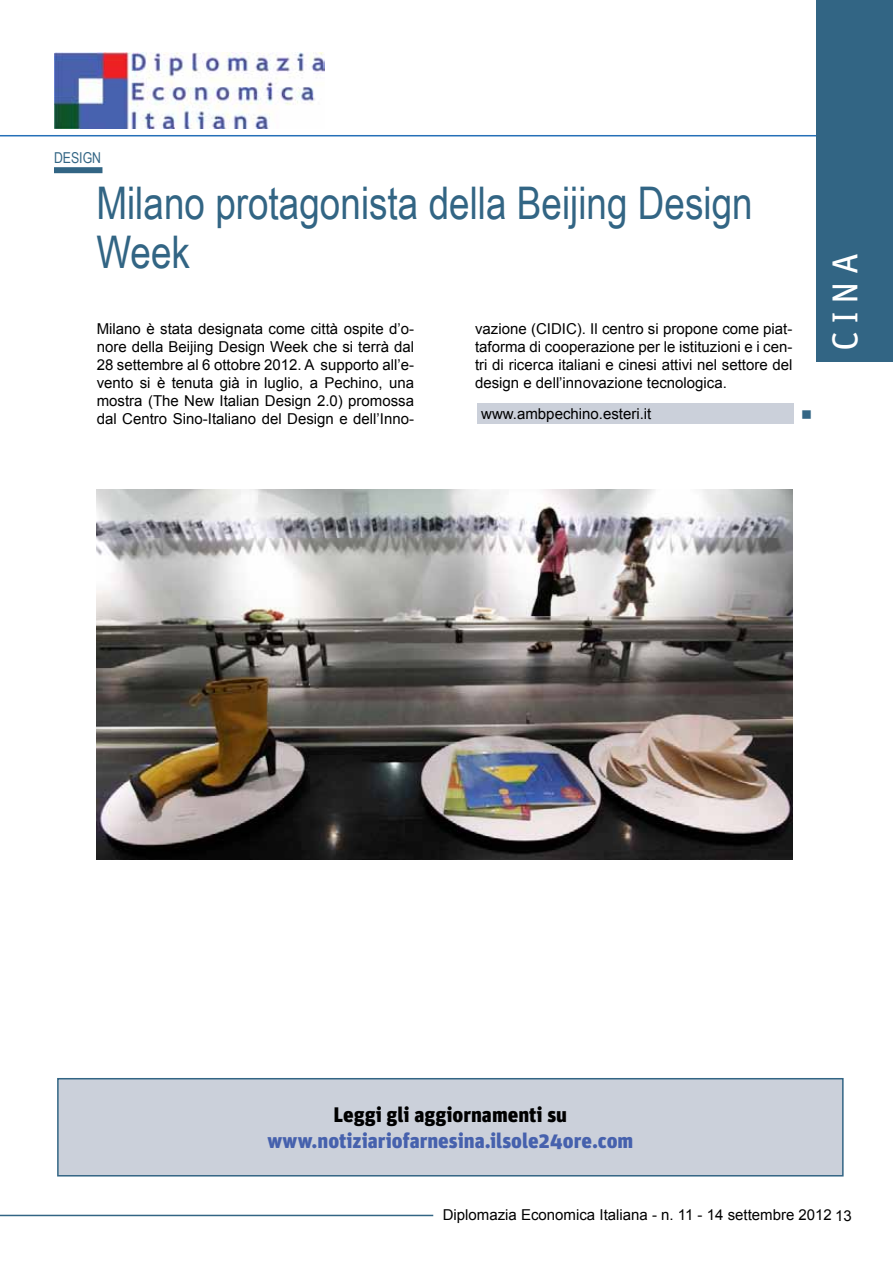
<style>
.page{position:relative;width:893px;height:1263px;background:#fff}
.page>*{position:absolute;margin:0;border:0;box-sizing:border-box;transform-origin:0 0}
.t1{font:45px/49.5px "Arial Narrow";color:#326584}
.t2{font:36px "Unit";color:#fff}
.t3{font:900 21px "Unit";color:#4661ad}
.t4{font:900 21px "Unit";color:#000}
.t5{font:15px/18px "Arial";color:#000;text-align:justify}
.t6{font:15px "Arial Narrow";color:#326584}
</style>
<div class="page">
<hr style="left:0;top:135px;width:893px;height:1px;background:#2570b8">
<img style="left:54px;top:53px;width:271px;height:76px">
<div style="left:816px;top:0;width:77px;height:361px;background:#326584"></div>
<hr style="left:0;top:1215px;width:433px;height:1px;background:#326584">
<div style="left:54px;top:167px;width:48px;height:6px;background:#326584"></div>
<div style="left:477px;top:403px;width:316px;height:21px;background:#cbd0da"></div>
<img style="left:96px;top:489px;width:696px;height:371px">
<div style="left:58px;top:1079px;width:785px;height:97px;background:#cbd0da"></div>
<div style="left:57px;top:1078px;width:787px;height:98px;border:2px solid #326584"></div>
<p class="t6" style="left:54px;top:149px;width:39px">design</p>
<h1 class="t1" style="left:96px;top:178px;width:658px">Milano protagonista della Beijing Design<br>Week</h1>
<p class="t5" style="left:97px;top:320px;width:319px">Milano è stata designata come città ospite d’o&shy;nore della Beijing Design Week che si terrà dal 28 settembre al 6 ottobre 2012. A supporto all’e&shy;vento si è tenuta già in luglio, a Pechino, una mostra (The New Italian Design 2.0) promossa dal Centro Sino-Italiano del Design e dell’Inno-</p>
<p class="t5" style="left:475px;top:320px;width:319px">vazione (CIDIC). Il centro si propone come piat&shy;taforma di cooperazione per le istituzioni e i cen&shy;tri di ricerca italiani e cinesi attivi nel settore del design e dell’innovazione tecnologica.</p>
<p class="t5" style="left:481px;top:405px;width:172px">www.ambpechino.esteri.it</p>
<h2 class="t2" style="left:824px;top:351px;width:99px;rotate:-90deg">CINA</h2>
<h3 class="t4" style="left:334px;top:1102px;width:235px">Leggi gli aggiornamenti su</h3>
<h3 class="t3" style="left:267px;top:1127px;width:368px">www.notiziariofarnesina.ilsole24ore.com</h3>
<p class="t5" style="left:443px;top:1205px;width:411px">Diplomazia Economica Italiana - n. 11 - 14 settembre 2012 13</p>
</div>
